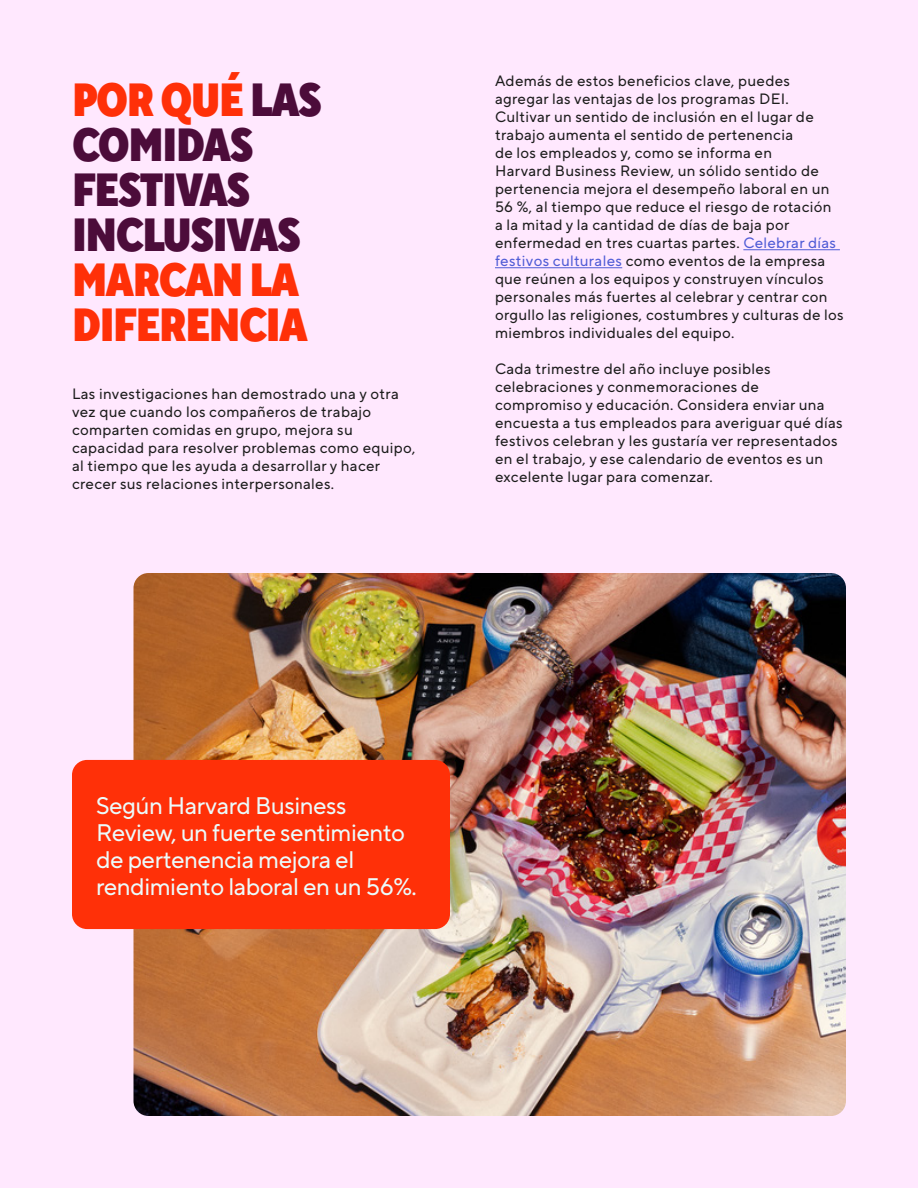
<style>
.page{position:relative;width:918px;height:1188px;background:#ffe8fe}
.page>*{position:absolute;margin:0;border:0;box-sizing:border-box;transform-origin:0 0}
.t1{font:900 46.5px/45px "TT Norms Pro Cond";letter-spacing:-.03em;color:#4c0c3a}
.t2{font:900 46.5px/45px "TT Norms Pro Cond";letter-spacing:-.03em;color:#ff3008}
.t3{font:24px/27px "TT Norms Pro";letter-spacing:-.02em;color:#ecfbfb}
.t4{font:15px/18px "TT Norms Pro";letter-spacing:.02em;color:#1c1c1c}
.s1{color:#ff3008}
.s2{color:#4f5cd6}
</style>
<div class="page">
<hr style="left:743px;top:249px;width:97px;height:1px;background:#4f5cd6">
<hr style="left:495px;top:267px;width:127px;height:1px;background:#4f5cd6">
<img style="left:134px;top:573px;width:712px;height:543px">
<div style="left:72px;top:760px;width:378px;height:169px;background:#ff3008;border-radius:15px"></div>
<h1 class="t1" style="left:72px;top:78px;width:251px"><span class="s1">POR QUÉ</span> LAS<br>COMIDAS<br>FESTIVAS<br>INCLUSIVAS</h1>
<h1 class="t2" style="left:72px;top:258px;width:237px">MARCAN LA<br>DIFERENCIA</h1>
<p class="t4" style="left:72px;top:383px;width:345px">Las investigaciones han demostrado una y otra vez que cuando los compañeros de trabajo comparten comidas en grupo, mejora su capacidad para resolver problemas como equipo, al tiempo que les ayuda a desarrollar y hacer crecer sus relaciones interpersonales.</p>
<p class="t4" style="left:495px;top:71px;width:350px">Además de estos beneficios clave, puedes agregar las ventajas de los programas DEI.<br>Cultivar un sentido de inclusión en el lugar de trabajo aumenta el sentido de pertenencia<br>de los empleados y, como se informa en<br>Harvard Business Review, un sólido sentido de pertenencia mejora el desempeño laboral en un 56 %, al tiempo que reduce el riesgo de rotación<br>a la mitad y la cantidad de días de baja por enfermedad en tres cuartas partes. <span class="s2">Celebrar días festivos culturales</span> como eventos de la empresa que reúnen a los equipos y construyen vínculos personales más fuertes al celebrar y centrar con orgullo las religiones, costumbres y culturas de los miembros individuales del equipo.</p>
<p class="t4" style="left:495px;top:359px;width:349px">Cada trimestre del año incluye posibles celebraciones y conmemoraciones de compromiso y educación. Considera enviar una encuesta a tus empleados para averiguar qué días festivos celebran y les gustaría ver representados en el trabajo, y ese calendario de eventos es un excelente lugar para comenzar.</p>
<h2 class="t3" style="left:96px;top:790px;width:322px">Según Harvard Business<br>Review, un fuerte sentimiento de pertenencia mejora el rendimiento laboral en un 56%.</h2>
</div>
